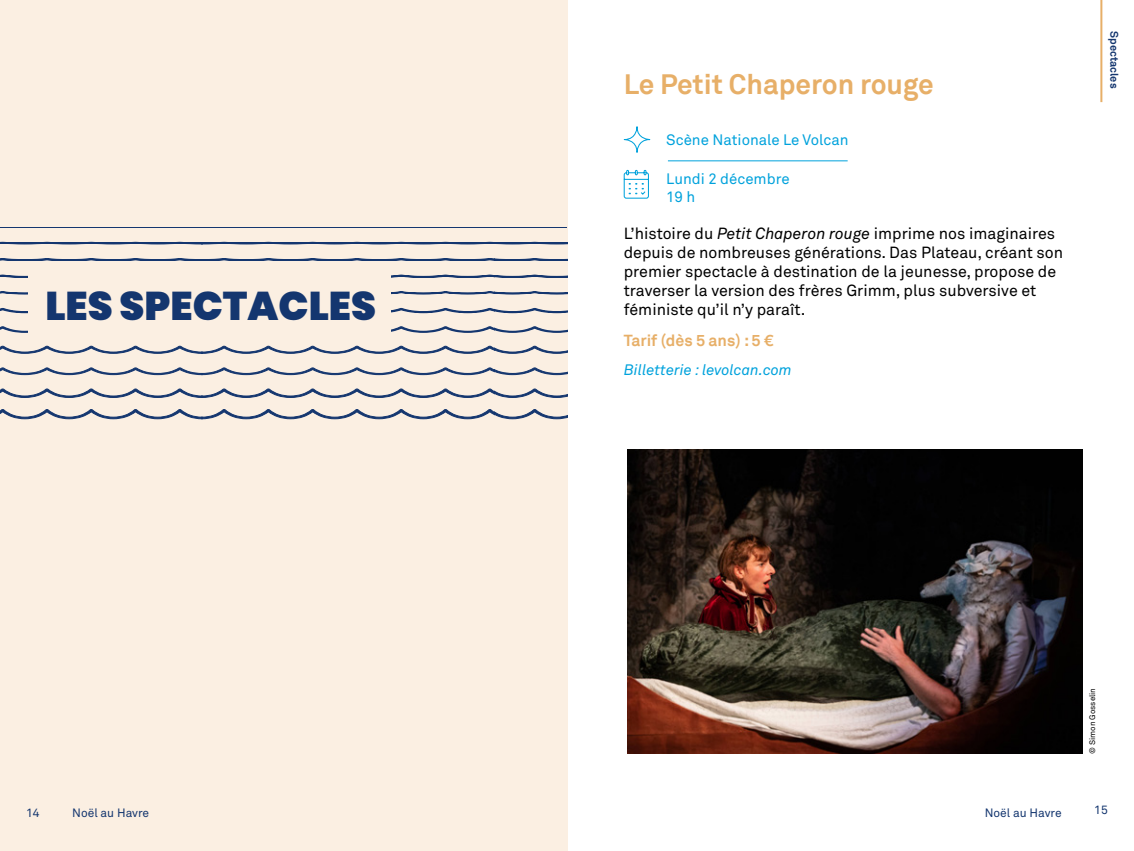
<style>
.page{position:relative;width:1134px;height:851px;background:#fff}
.page>*{position:absolute;margin:0;border:0;box-sizing:border-box;transform-origin:0 0}
.t1{font:900 40px "Poppins";color:#14366f}
.t2{font:700 28px "Akkurat";color:#e7af68}
.t3{font:16px/19.2px "Akkurat Pro";color:#000}
.t4{font:700 16px "Akkurat";color:#e7af68}
.t5{font:15px/18px "Akkurat Pro";color:#00a2dc}
.t6{font:italic 15px "Akkurat";color:#00a2dc}
.t7{font:12px "Akkurat Pro";color:#14366f}
.t8{font:700 11px "Akkurat";color:#14366f}
.t9{font:8px "Akkurat Pro";color:#000}
.s1{font-family:"Akkurat";font-style:italic}
</style>
<div class="page">
<div style="left:0;top:0;width:567px;height:850px;background:#fbefe2"></div>
<hr style="left:0;top:227px;width:495px;height:1px;background:#14366f">
<svg style="left:0;top:409px;width:567px;height:10px"></svg>
<svg style="left:0;top:388px;width:567px;height:10px"></svg>
<svg style="left:0;top:367px;width:567px;height:8px"></svg>
<svg style="left:0;top:345px;width:567px;height:9px"></svg>
<svg style="left:0;top:326px;width:567px;height:7px"></svg>
<svg style="left:0;top:307px;width:567px;height:7px"></svg>
<svg style="left:0;top:291px;width:567px;height:4px"></svg>
<svg style="left:0;top:274px;width:567px;height:4px"></svg>
<svg style="left:0;top:258px;width:567px;height:3px;background:#51668d"></svg>
<svg style="left:0;top:241px;width:567px;height:4px"></svg>
<hr style="left:494px;top:227px;width:73px;height:1px;background:#14366f">
<div style="left:28px;top:269px;width:363px;height:68px;background:#fbefe2"></div>
<hr style="left:668px;top:160px;width:180px;height:1px;background:#00a2dc">
<div style="left:624px;top:126px;width:26px;height:27px;border:1px solid #00a2dc;border-radius:50%"></div>
<svg style="left:623px;top:169px;width:26px;height:30px"></svg>
<img style="left:627px;top:449px;width:456px;height:304px">
<hr style="left:1100px;top:0;width:2px;height:102px;background:#e7af68">
<h1 class="t1" style="left:45px;top:283px;width:332px">LES SPECTACLES</h1>
<p class="t7" style="left:26px;top:805px;width:15px">14</p>
<p class="t7" style="left:72px;top:805px;width:78px">Noël au Havre</p>
<h2 class="t2" style="left:624px;top:66px;width:312px">Le Petit Chaperon rouge</h2>
<p class="t5" style="left:666px;top:131px;width:184px">Scène Nationale Le Volcan</p>
<p class="t5" style="left:666px;top:170px;width:125px">Lundi 2 décembre<br>19 h</p>
<p class="t3" style="left:624px;top:224px;width:441px">L’histoire du <span class="s1">Petit Chaperon rouge</span> imprime nos imaginaires depuis de nombreuses générations. Das Plateau, créant son premier spectacle à destination de la jeunesse, propose de traverser la version des frères Grimm, plus subversive et féministe qu’il n’y paraît.</p>
<p class="t4" style="left:624px;top:330px;width:152px">Tarif (dès 5 ans) : 5 €</p>
<p class="t6" style="left:624px;top:361px;width:170px">Billetterie : levolcan.com</p>
<p class="t8" style="left:1121px;top:31px;width:59px;rotate:90deg">Spectacles</p>
<p class="t9" style="left:1088px;top:753px;width:67px;rotate:-90deg">© Simon Gosselin</p>
<p class="t7" style="left:985px;top:805px;width:78px">Noël au Havre</p>
<p class="t7" style="left:1094px;top:802px;width:15px">15</p>
</div>
